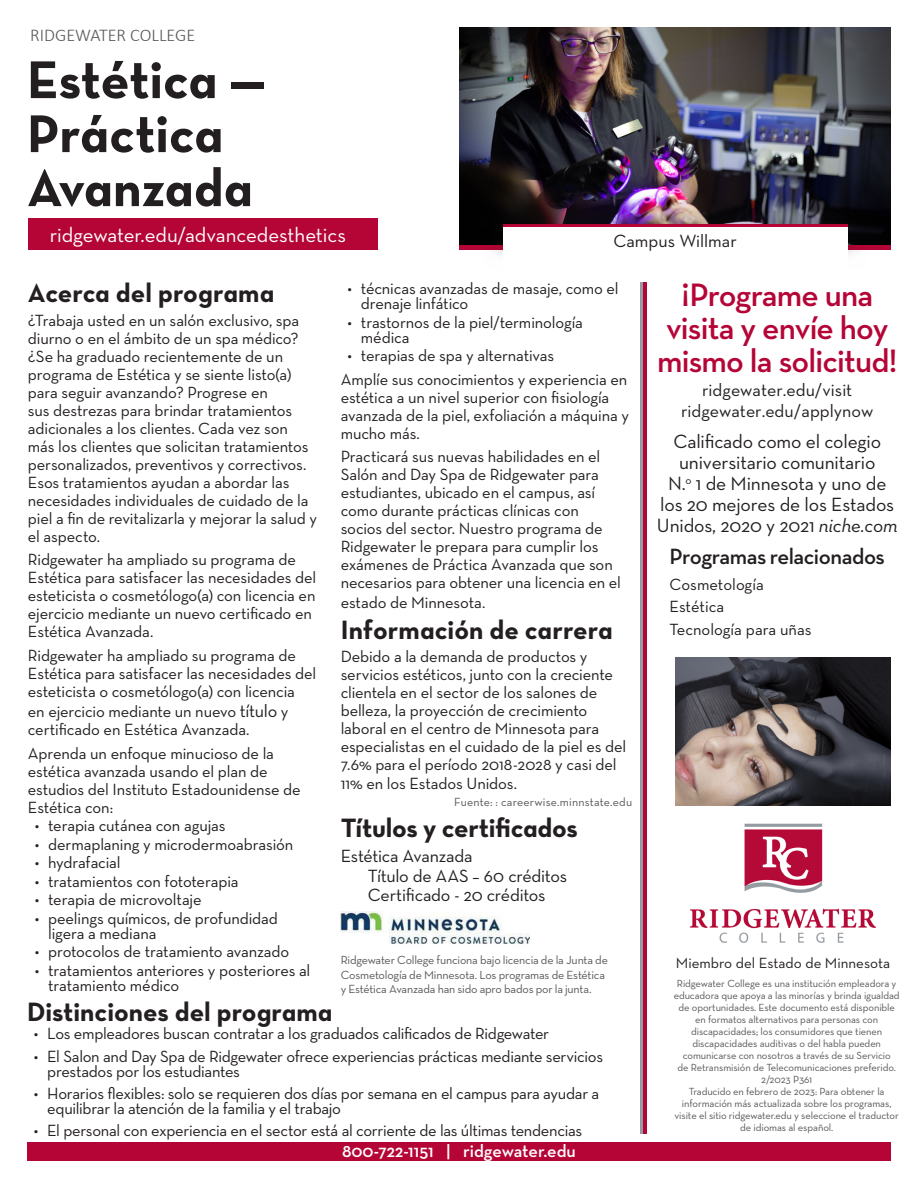
<style>
.page{position:relative;width:918px;height:1188px;background:#fff}
.page>*{position:absolute;margin:0;border:0;box-sizing:border-box;transform-origin:0 0}
.t1{font:54px/54px "Neutra Text Bold Alt";letter-spacing:-.005em;color:#231f20}
.t2{font:600 33px/33px "Neutra Text";letter-spacing:-.025em;color:#b50536;text-align:center}
.t3{font:27px "Neutra Text Bold Alt";color:#231f20}
.t4{font:600 22.5px "Neutra Text";letter-spacing:-.02em;color:#231f20}
.t5{font:21px "Neutra Text";letter-spacing:-.005em;color:#fff}
.t6{font:19.5px/21px "Neutra Text";letter-spacing:-.01em;color:#231f20;text-align:center}
.Indented_credential{font:18px/19.5px "Neutra Text";color:#231f20}
.t7{font:600 18px "Neutra Text";color:#fff}
.t8{font:300 18px "Calibri";color:#57585a}
.t9{font:16.5px/18px "Neutra Text";letter-spacing:-.01em;color:#231f20}
.t10{font:15px "Neutra Text";color:#231f20}
.t11{font:12px/14.2px "Neutra Text";letter-spacing:-.015em;color:#57585a}
.t12{font:12px "Neutra Text";letter-spacing:.015em;color:#57585a}
.t13{font:10.5px/12px "Neutra Text";letter-spacing:-.01em;color:#57585a;text-align:center}
.s1{font-size:18px}
.s2{font-style:italic}
</style>
<div class="page">
<img style="left:459px;top:27px;width:432px;height:218px">
<div style="left:459px;top:245px;width:432px;height:5px;background:#b50536"></div>
<div style="left:480px;top:190px;width:391px;height:253px;background:#231f20;opacity:.21"></div>
<div style="left:503px;top:226px;width:345px;height:208px;background:#fff"></div>
<div style="left:815px;top:250px;width:65px;height:26px;background:#fff"></div>
<div style="left:459px;top:276px;width:421px;height:177px;background:#fff"></div>
<div style="left:470px;top:250px;width:65px;height:26px;background:#fff"></div>
<hr style="left:503px;top:224px;width:345px;height:3px;background:#b50536">
<div style="left:28px;top:219px;width:350px;height:31px;background:#b50536"></div>
<div style="left:27px;top:1143px;width:864px;height:18px;background:#b50536"></div>
<hr style="left:641px;top:283px;width:3px;height:851px;background:#959ca1">
<hr style="left:644px;top:283px;width:3px;height:851px;background:#b50536">
<img style="left:341px;top:911px;width:189px;height:33px">
<img style="left:689px;top:823px;width:187px;height:120px">
<img style="left:675px;top:657px;width:216px;height:149px">
<p class="t8" style="left:30px;top:23px;width:166px">RIDGEWATER COLLEGE</p>
<p class="t1" style="left:27px;top:52px;width:239px">Estética —<br>Práctica<br>Avanzada</p>
<p class="t5" style="left:50px;top:222px;width:298px">ridgewater.edu/advancedesthetics</p>
<p class="Indented_credential" style="left:613px;top:231px;width:125px">Campus Willmar</p>
<p class="t3" style="left:28px;top:276px;width:248px">Acerca del programa</p>
<p class="t9" style="left:28px;top:311px;width:291px">¿Trabaja usted en un salón exclusivo, spa diurno o en el ámbito de un spa médico? ¿Se ha graduado recientemente de un programa de Estética y se siente listo(a) para seguir avanzando? Progrese en<br>sus destrezas para brindar tratamientos adicionales a los clientes. Cada vez son más los clientes que solicitan tratamientos personalizados, preventivos y correctivos.<br>Esos tratamientos ayudan a abordar las necesidades individuales de cuidado de la piel a fin de revitalizarla y mejorar la salud y el aspecto.</p>
<p class="t9" style="left:28px;top:551px;width:290px">Ridgewater ha ampliado su programa de Estética para satisfacer las necesidades del esteticista o cosmetólogo(a) con licencia en ejercicio mediante un nuevo certificado en Estética Avanzada.</p>
<p class="t9" style="left:28px;top:646px;width:290px">Ridgewater ha ampliado su programa de<br>Estética para satisfacer las necesidades del esteticista o cosmetólogo(a) con licencia</p>
<p class="t9" style="left:28px;top:702px;width:262px">en ejercicio mediante un nuevo <span class="s1">título</span> y certificado en Estética Avanzada.</p>
<p class="t9" style="left:28px;top:744px;width:274px">Aprenda un enfoque minucioso de la estética avanzada usando el plan de estudios del Instituto Estadounidense de<br>Estética con:</p>
<p class="t9" style="left:35px;top:816px;width:192px">• terapia cutánea con agujas</p>
<p class="t9" style="left:35px;top:835px;width:260px">• dermaplaning y microdermoabrasión</p>
<p class="t9" style="left:35px;top:853px;width:88px">• hydrafacial</p>
<p class="t9" style="left:35px;top:872px;width:205px">• tratamientos con fototerapia</p>
<p class="t9" style="left:35px;top:890px;width:168px">• terapia de microvoltaje</p>
<p class="t9" style="left:48px;top:910px;width:231px;line-height:15px;text-indent:-13px">• peelings químicos, de profundidad ligera a mediana</p>
<p class="t9" style="left:35px;top:942px;width:256px">• protocolos de tratamiento avanzado</p>
<p class="t9" style="left:48px;top:962px;width:264px;line-height:15px;text-indent:-13px">• tratamientos anteriores y posteriores al tratamiento médico</p>
<p class="t9" style="left:361px;top:281px;width:259px;line-height:15px;text-indent:-14px">• técnicas avanzadas de masaje, como el drenaje linfático</p>
<p class="t9" style="left:361px;top:314px;width:224px;line-height:15px;text-indent:-14px">• trastornos de la piel/terminología médica</p>
<p class="t9" style="left:347px;top:346px;width:208px">• terapias de spa y alternativas</p>
<p class="t9" style="left:341px;top:370px;width:290px">Amplíe sus conocimientos y experiencia en estética a un nivel superior con fisiología avanzada de la piel, exfoliación a máquina y mucho más.</p>
<p class="t9" style="left:341px;top:447px;width:282px">Practicará sus nuevas habilidades en el Salón and Day Spa de Ridgewater para estudiantes, ubicado en el campus, así como durante prácticas clínicas con socios del sector. Nuestro programa de Ridgewater le prepara para cumplir los exámenes de Práctica Avanzada que son necesarios para obtener una licencia en el</p>
<p class="t9" style="left:341px;top:593px;width:146px">estado de Minnesota.</p>
<p class="t3" style="left:341px;top:613px;width:274px">Información de carrera</p>
<p class="t9" style="left:341px;top:647px;width:287px">Debido a la demanda de productos y servicios estéticos, junto con la creciente clientela en el sector de los salones de belleza, la proyección de crecimiento laboral en el centro de Minnesota para especialistas en el cuidado de la piel es del 7.6% para el período 2018-2028 y casi del</p>
<p class="t9" style="left:341px;top:774px;width:178px">11% en los Estados Unidos.</p>
<p class="t12" style="left:454px;top:794px;width:180px">Fuente: : careerwise.minnstate.edu</p>
<p class="t3" style="left:341px;top:811px;width:239px">Títulos y certificados</p>
<p class="Indented_credential" style="left:341px;top:846px;width:134px">Estética Avanzada</p>
<p class="Indented_credential" style="left:368px;top:866px;width:201px">Título de AAS – 60 créditos<br>Certificado - 20 créditos</p>
<p class="t11" style="left:341px;top:953px;width:269px">Ridgewater College funciona bajo licencia de la Junta de<br>Cosmetología de Minnesota. Los programas de Estética y Estética Avanzada han sido apro bados por la junta.</p>
<p class="t3" style="left:27px;top:995px;width:307px">Distinciones del programa</p>
<p class="t9" style="left:34px;top:1024px;width:517px">• Los empleadores buscan contratar a los graduados calificados de Ridgewater</p>
<p class="t9" style="left:47px;top:1048px;width:557px;line-height:15px;text-indent:-14px">• El Salon and Day Spa de Ridgewater ofrece experiencias prácticas mediante servicios prestados por los estudiantes</p>
<p class="t9" style="left:47px;top:1086px;width:554px;line-height:15px;text-indent:-14px">• Horarios flexibles: solo se requieren dos días por semana en el campus para ayudar a equilibrar la atención de la familia y el trabajo</p>
<p class="t9" style="left:34px;top:1122px;width:550px">• El personal con experiencia en el sector está al corriente de las últimas tendencias</p>
<p class="t7" style="left:342px;top:1139px;width:235px">800-722-1151 | ridgewater.edu</p>
<p class="t2" style="left:657px;top:277px;width:242px">¡Programe una visita y envíe hoy mismo la solicitud!</p>
<p class="Indented_credential" style="left:702px;top:380px;width:152px">ridgewater.edu/visit</p>
<p class="Indented_credential" style="left:681px;top:401px;width:194px">ridgewater.edu/applynow</p>
<p class="t6" style="left:657px;top:431px;width:242px">Calificado como el colegio universitario comunitario<br>N.<sup>o</sup> 1 de Minnesota y uno de los 20 mejores de los Estados<br>Unidos, 2020 y 2021 <span class="s2">niche.com</span></p>
<p class="t4" style="left:670px;top:543px;width:217px">Programas relacionados</p>
<p class="t9" style="left:670px;top:572px;width:143px;line-height:22.5px">Cosmetología<br>Estética<br>Tecnología para uñas</p>
<p class="t10" style="left:676px;top:954px;width:216px">Miembro del Estado de Minnesota</p>
<p class="t13" style="left:674px;top:978px;width:228px">Ridgewater College es una institución empleadora y educadora que apoya a las minorías y brinda igualdad de oportunidades. Este documento está disponible en formatos alternativos para personas con discapacidades; los consumidores que tienen discapacidades auditivas o del habla pueden comunicarse con nosotros a través de su Servicio<br>de Retransmisión de Telecomunicaciones preferido.<br>2/2023 P361</p>
<p class="t13" style="left:675px;top:1086px;width:226px">Traducido en febrero de 2023: Para obtener la información más actualizada sobre los programas, visite el sitio ridgewater.edu y seleccione el traductor de idiomas al español.</p>
</div>
